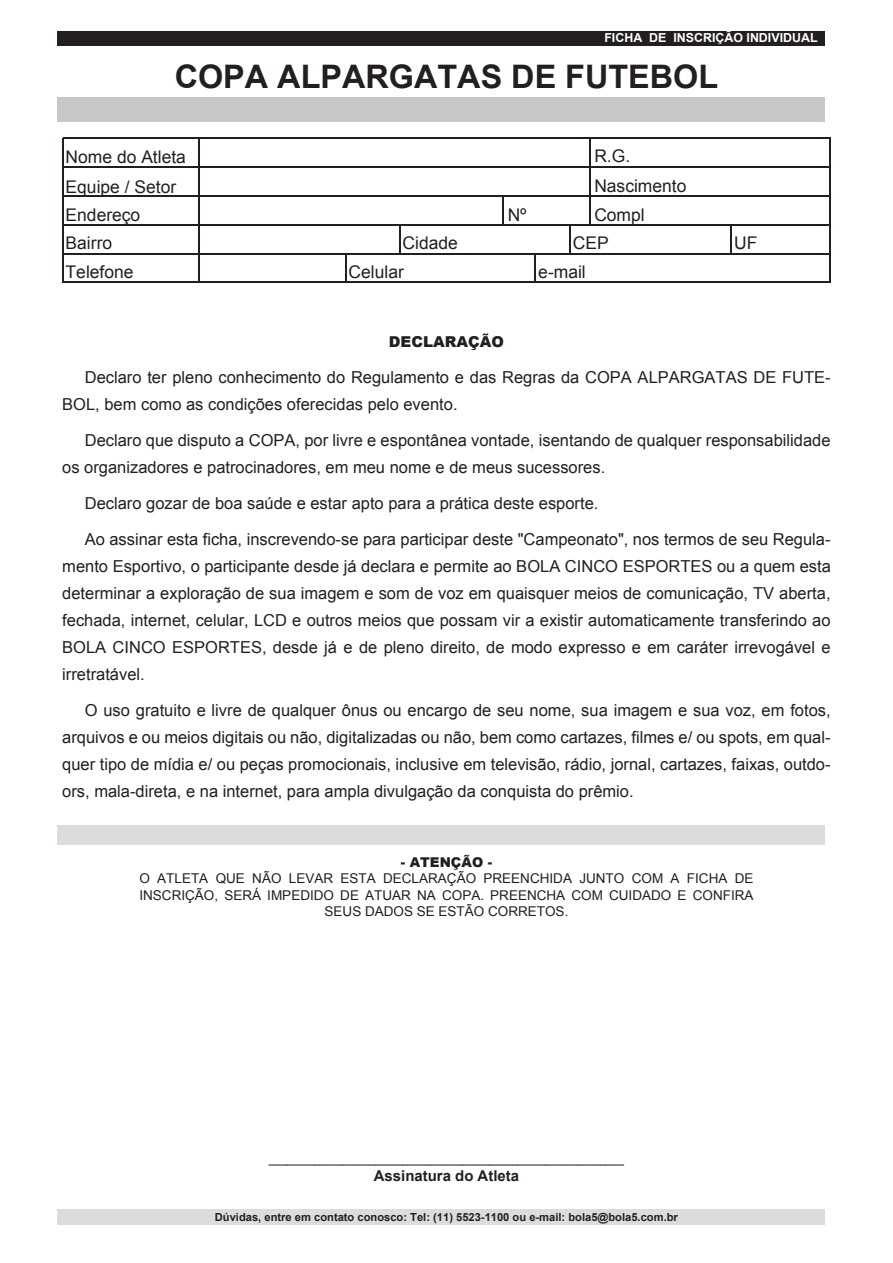
<style>
.page{position:relative;width:893px;height:1263px;background:#fff}
.page>*{position:absolute;margin:0;border:0;box-sizing:border-box;transform-origin:0 0}
.t1{font:700 32.4px "Arial";color:#231f20}
.t2{font:17.4px/29.5px "Arial";color:#231f20}
.t3{font:16.5px/27px "Arial";color:#231f20}
.t4{font:700 15px "Arial";color:#231f20}
.t5{font:900 15px "Arial";color:#231f20}
.t6{font:13.5px/16.2px "Arial";color:#231f20;text-align:center}
.t7{font:900 13.5px "Arial";color:#231f20}
.t8{font:12.45px "Arial";color:#231f20;scale:.67 1}
.t9{font:700 12.45px "Arial";color:#fff}
.t10{font:700 11.1px "Arial";color:#231f20}
</style>
<div class="page">
<div style="left:57px;top:31px;width:767px;height:15px;background:#231f20"></div>
<div style="left:57px;top:97px;width:767px;height:25px;background:#c7c8ca"></div>
<div style="left:57px;top:825px;width:767px;height:19px;background:#dbdcde"></div>
<div style="left:57px;top:1209px;width:767px;height:15px;background:#dbdcde"></div>
<hr style="left:62px;top:138px;width:1px;height:116px;background:#231f20">
<hr style="left:198px;top:139px;width:1px;height:115px;background:#231f20">
<svg style="left:399px;top:225px;width:1px;height:28px"></svg>
<svg style="left:569px;top:225px;width:1px;height:28px"></svg>
<hr style="left:730px;top:225px;width:2px;height:29px;background:#231f20">
<hr style="left:502px;top:197px;width:2px;height:28px;background:#231f20">
<hr style="left:830px;top:139px;width:1px;height:115px;background:#231f20">
<hr style="left:63px;top:138px;width:768px;height:1px;background:#231f20">
<hr style="left:63px;top:167px;width:768px;height:1px;background:#231f20">
<hr style="left:63px;top:196px;width:768px;height:1px;background:#231f20">
<hr style="left:63px;top:224px;width:768px;height:1px;background:#231f20">
<hr style="left:62px;top:167px;width:1px;height:116px;background:#231f20">
<hr style="left:198px;top:168px;width:1px;height:115px;background:#231f20">
<svg style="left:345px;top:254px;width:1px;height:28px"></svg>
<svg style="left:535px;top:254px;width:1px;height:28px"></svg>
<hr style="left:830px;top:168px;width:1px;height:115px;background:#231f20">
<hr style="left:63px;top:253px;width:768px;height:1px;background:#231f20">
<hr style="left:63px;top:282px;width:768px;height:1px;background:#231f20">
<svg style="left:589px;top:139px;width:1px;height:85px"></svg>
<p class="t9" style="left:604px;top:29px;width:215px">FICHA DE INSCRIÇÃO INDIVIDUAL</p>
<h1 class="t1" style="left:175px;top:54px;width:545px">COPA ALPARGATAS DE FUTEBOL</h1>
<p class="t2" style="left:66px;top:142px;width:122px">Nome do Atleta<br>Equipe / Setor</p>
<p class="t2" style="left:594px;top:141px;width:37px">R.G.</p>
<p class="t2" style="left:594px;top:171px;width:94px">Nascimento</p>
<p class="t2" style="left:66px;top:200px;width:76px">Endereço</p>
<p class="t2" style="left:508px;top:200px;width:20px">Nº</p>
<p class="t2" style="left:594px;top:200px;width:52px">Compl</p>
<p class="t2" style="left:66px;top:228px;width:48px">Bairro</p>
<p class="t2" style="left:403px;top:228px;width:57px">Cidade</p>
<p class="t2" style="left:573px;top:228px;width:37px">CEP</p>
<p class="t2" style="left:734px;top:228px;width:25px">UF</p>
<p class="t2" style="left:66px;top:257px;width:69px">Telefone</p>
<p class="t2" style="left:349px;top:257px;width:57px">Celular</p>
<p class="t2" style="left:538px;top:257px;width:49px">e-mail</p>
<p class="t5" style="left:389px;top:331px;width:117px">DECLARAÇÃO</p>
<p class="t3" style="left:62px;top:364px;width:770px;text-indent:23px">Declaro ter pleno conhecimento do Regulamento e das Regras da COPA ALPARGATAS DE FUTE-<br>BOL, bem como as condições oferecidas pelo evento.</p>
<p class="t3" style="left:62px;top:427px;width:770px;text-indent:23px">Declaro que disputo a COPA, por livre e espontânea vontade, isentando de qualquer responsabilidade os organizadores e patrocinadores, em meu nome e de meus sucessores.</p>
<p class="t3" style="left:85px;top:485px;width:747px;line-height:36px">Declaro gozar de boa saúde e estar apto para a prática deste esporte.<br>Ao assinar esta ficha, inscrevendo-se para participar deste "Campeonato", nos termos de seu Regula-</p>
<p class="t3" style="left:62px;top:553px;width:770px;text-align:justify">mento Esportivo, o participante desde já declara e permite ao BOLA CINCO ESPORTES ou a quem esta determinar a exploração de sua imagem e som de voz em quaisquer meios de comunicação, TV aberta, fechada, internet, celular, LCD e outros meios que possam vir a existir automaticamente transferindo ao BOLA CINCO ESPORTES, desde já e de pleno direito, de modo expresso e em caráter irrevogável e irretratável.</p>
<p class="t3" style="left:62px;top:697px;width:770px;text-align:justify;text-indent:23px">O uso gratuito e livre de qualquer ônus ou encargo de seu nome, sua imagem e sua voz, em fotos, arquivos e ou meios digitais ou não, digitalizadas ou não, bem como cartazes, filmes e/ ou spots, em qual&shy;quer tipo de mídia e/ ou peças promocionais, inclusive em televisão, rádio, jornal, cartazes, faixas, outdo&shy;ors, mala-direta, e na internet, para ampla divulgação da conquista do prêmio.</p>
<p class="t4" style="left:303px;top:359px;width:290px">PARA ATLETAS MENORES DE 18 ANOS</p>
<p class="t2" style="left:66px;top:393px;width:102px">Responsável</p>
<p class="t7" style="left:401px;top:853px;width:93px">- ATENÇÃO -</p>
<p class="t6" style="left:139px;top:870px;width:616px">O ATLETA QUE NÃO LEVAR ESTA DECLARAÇÃO PREENCHIDA JUNTO COM A FICHA DE<br>INSCRIÇÃO, SERÁ IMPEDIDO DE ATUAR NA COPA. PREENCHA COM CUIDADO E CONFIRA<br>SEUS DADOS SE ESTÃO CORRETOS.</p>
<p class="t8" style="left:269px;top:1150px;width:532px">_____________________________________________________________________________</p>
<p class="t4" style="left:374px;top:1165px;width:147px">Assinatura do Atleta</p>
<p class="t10" style="left:215px;top:1209px;width:464px">Dúvidas, entre em contato conosco: Tel: (11) 5523-1100 ou e-mail: bola5@bola5.com.br</p>
</div>
